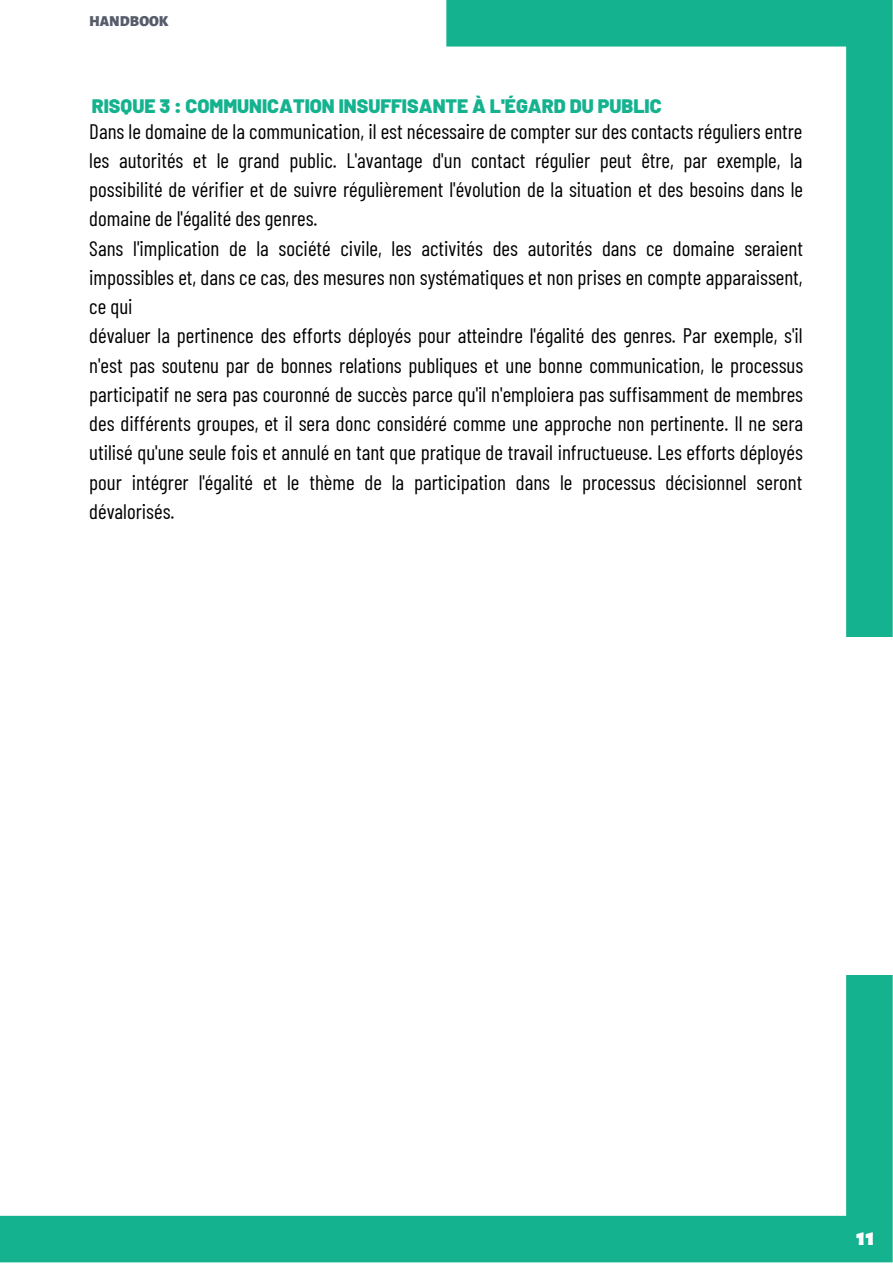
<style>
.page{position:relative;width:893px;height:1264px;background:#fff}
.page>*{position:absolute;margin:0;border:0;box-sizing:border-box;transform-origin:0 0}
.t1{font:900 24px "Alegreya Sans SC";color:#fff}
.t2{font:21px/29.2px "Barlow Condensed";color:#000}
.t3{font:900 19.5px "Barlow";color:#15b28f}
.t4{font:900 15px "Alegreya Sans SC";color:#575c6b}
</style>
<div class="page">
<svg style="left:446px;top:0;width:446px;height:636px"></svg>
<svg style="left:0;top:975px;width:892px;height:287px"></svg>
<p class="t4" style="left:89px;top:14px;width:81px">HANDBOOK</p>
<p class="t3" style="left:92px;top:93px;width:571px">RISQUE 3 : COMMUNICATION INSUFFISANTE À L'ÉGARD DU PUBLIC</p>
<p class="t2" style="left:89px;top:116px;width:715px">Dans le domaine de la communication, il est nécessaire de compter sur des contacts réguliers entre les autorités et le grand public. L'avantage d'un contact régulier peut être, par exemple, la possibilité de vérifier et de suivre régulièrement l'évolution de la situation et des besoins dans le domaine de l'égalité des genres.<br>Sans l'implication de la société civile, les activités des autorités dans ce domaine seraient impossibles et, dans ce cas, des mesures non systématiques et non prises en compte apparaissent, ce qui<br>dévaluer la pertinence des efforts déployés pour atteindre l'égalité des genres. Par exemple, s'il n'est pas soutenu par de bonnes relations publiques et une bonne communication, le processus participatif ne sera pas couronné de succès parce qu'il n'emploiera pas suffisamment de membres des différents groupes, et il sera donc considéré comme une approche non pertinente. Il ne sera utilisé qu'une seule fois et annulé en tant que pratique de travail infructueuse. Les efforts déployés pour intégrer l'égalité et le thème de la participation dans le processus décisionnel seront dévalorisés.</p>
<p class="t1" style="left:856px;top:1225px;width:20px">11</p>
<p class="t1" style="left:862px;top:1225px;width:14px">4</p>
</div>
